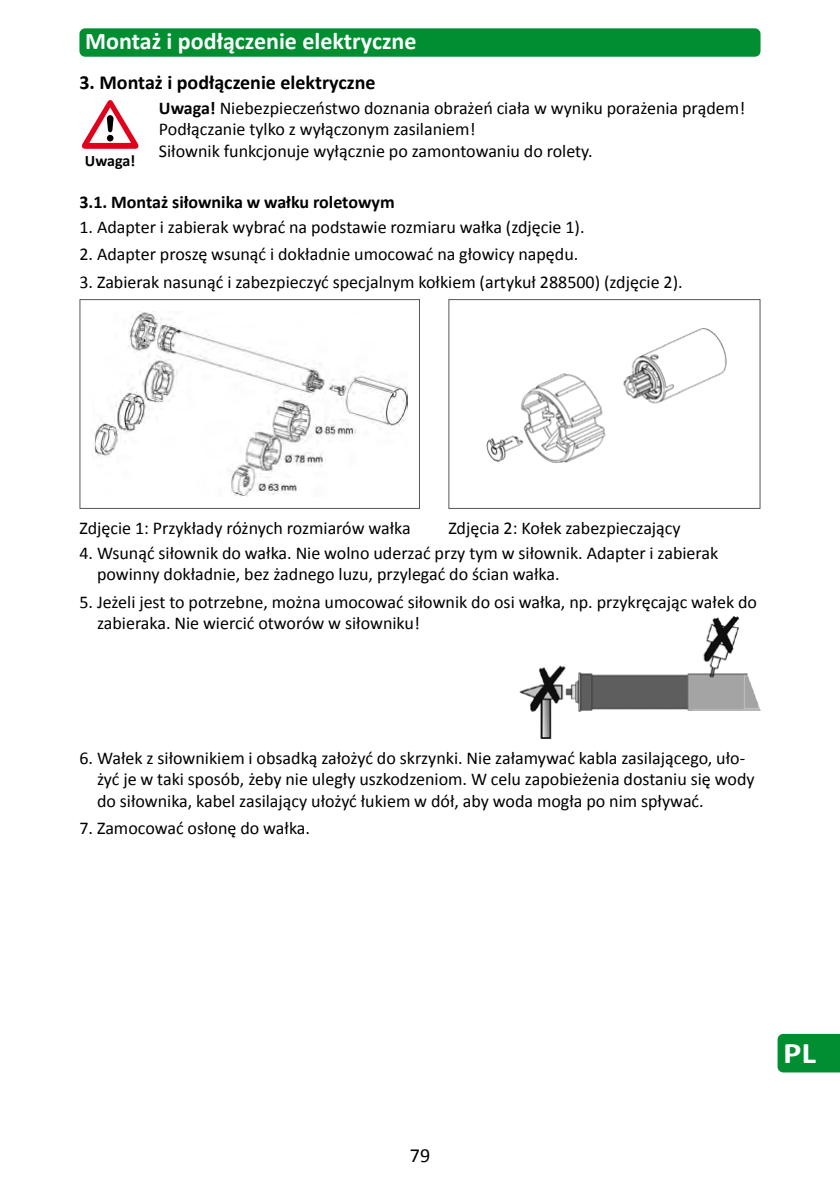
<style>
.page{position:relative;width:840px;height:1191px;background:#fff}
.page>*{position:absolute;margin:0;border:0;box-sizing:border-box;transform-origin:0 0}
.t1{font:700 30px "Calibri";color:#fff;scale:1.15 1}
.t2{font:700 24px "Calibri";color:#fff}
.t3{font:700 20px "Calibri";color:#000}
.t4{font:20px "Calibri";color:#000}
.t5{font:18px/21.6px "Calibri";color:#000}
.t6{font:700 18px "Calibri";color:#000}
.t7{font:700 16px "Calibri";letter-spacing:-.005em;color:#000}
.s1{font-weight:700}
</style>
<div class="page">
<div style="left:79px;top:28px;width:681px;height:29px;background:#008e30;border-radius:6px"></div>
<div style="left:777px;top:1034px;width:62px;height:38px;background:#008e30"></div>
<svg style="left:82px;top:100px;width:56px;height:49px"></svg>
<img style="left:519px;top:616px;width:241px;height:122px">
<img style="left:92px;top:312px;width:315px;height:184px">
<div style="left:79px;top:299px;width:341px;height:210px;border:1px solid #58585a"></div>
<img style="left:486px;top:328px;width:241px;height:135px">
<div style="left:448px;top:299px;width:312px;height:210px;border:1px solid #58585a"></div>
<h2 class="t2" style="left:85px;top:26px;width:333px">Montaż i podłączenie elektryczne</h2>
<p class="t3" style="left:79px;top:70px;width:297px">3. Montaż i podłączenie elektryczne</p>
<p class="t5" style="left:159px;top:96px;width:587px"><span class="s1">Uwaga!</span> Niebezpieczeństwo doznania obrażeń ciała w wyniku porażenia prądem!<br>Podłączanie tylko z wyłączonym zasilaniem!<br>Siłownik funkcjonuje wyłącznie po zamontowaniu do rolety.</p>
<p class="t6" style="left:79px;top:191px;width:316px">3.1. Montaż siłownika w wałku roletowym</p>
<p class="t5" style="left:79px;top:215px;width:506px">1. Adapter i zabierak wybrać na podstawie rozmiaru wałka (zdjęcie 1).</p>
<p class="t5" style="left:79px;top:243px;width:500px">2. Adapter proszę wsunąć i dokładnie umocować na głowicy napędu.</p>
<p class="t5" style="left:79px;top:270px;width:604px">3. Zabierak nasunąć i zabezpieczyć specjalnym kołkiem (artykuł 288500) (zdjęcie 2).</p>
<p class="t7" style="left:85px;top:151px;width:52px">Uwaga!</p>
<p class="t5" style="left:79px;top:516px;width:332px">Zdjęcie 1: Przykłady różnych rozmiarów wałka</p>
<p class="t5" style="left:448px;top:516px;width:234px">Zdjęcia 2: Kołek zabezpieczający</p>
<p class="t5" style="left:97px;top:541px;width:622px;text-indent:-18px">4. Wsunąć siłownik do wałka. Nie wolno uderzać przy tym w siłownik. Adapter i zabierak powinny dokładnie, bez żadnego luzu, przylegać do ścian wałka.</p>
<p class="t5" style="left:97px;top:590px;width:661px;text-indent:-18px">5. Jeżeli jest to potrzebne, można umocować siłownik do osi wałka, np. przykręcając wałek do zabieraka. Nie wiercić otworów w siłowniku!</p>
<p class="t5" style="left:97px;top:746px;width:658px;text-indent:-18px">6. Wałek z siłownikiem i obsadką założyć do skrzynki. Nie załamywać kabla zasilającego, uło&shy;żyć je w taki sposób, żeby nie uległy uszkodzeniom. W celu zapobieżenia dostaniu się wody do siłownika, kabel zasilający ułożyć łukiem w dół, aby woda mogła po nim spływać.</p>
<p class="t5" style="left:79px;top:816px;width:232px">7. Zamocować osłonę do wałka.</p>
<p class="t4" style="left:409px;top:1142px;width:22px">79</p>
<h1 class="t1" style="left:782px;top:1034px;width:30px">PL</h1>
</div>
